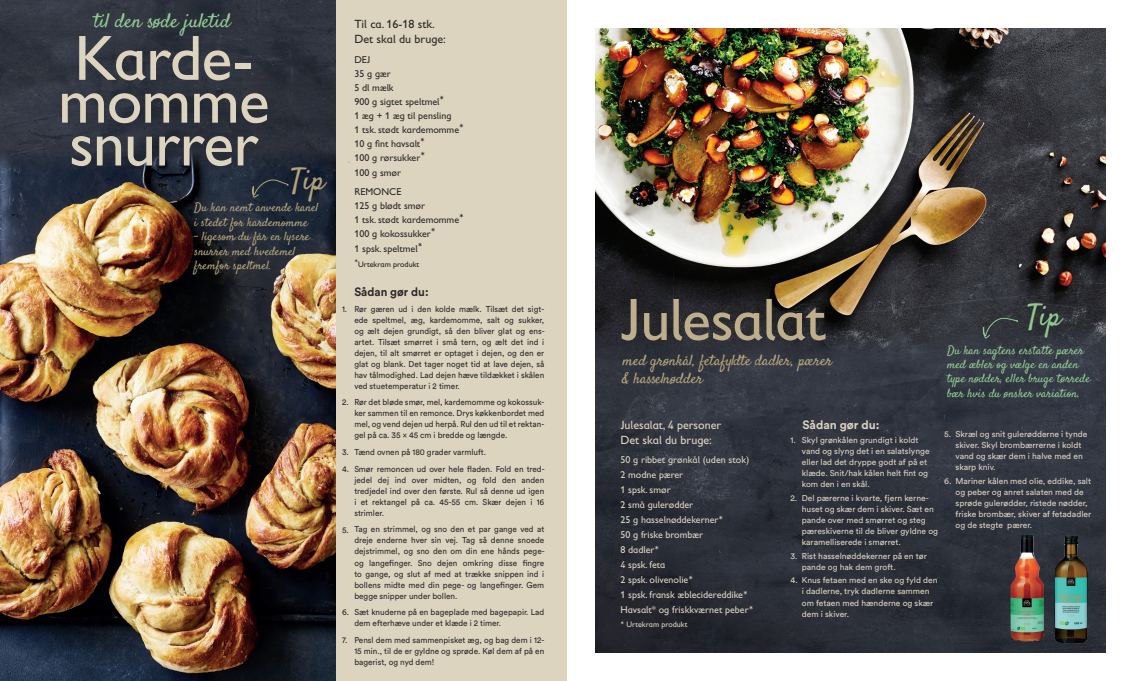
<style>
.page{position:relative;width:1134px;height:681px;background:#fff}
.page>*{position:absolute;margin:0;border:0;box-sizing:border-box;transform-origin:0 0}
.t1{font:64.2px "Gill Sans Infant Std";letter-spacing:-.015em;color:#ddd4c0}
.t2{font:60px "Gill Sans Infant Std";letter-spacing:-.015em;color:#beae8b}
.t3{font:30px "Satisfy";color:#b3a279}
.t4{font:30px "Satisfy";color:#90c990}
.t5{font:20px "Satisfy";color:#90c990}
.t6{font:15px/18px "Satisfy";color:#b3a279}
.t7{font:12px/14.4px "Satisfy";color:#90c990}
.t8{font:12px/14.4px "Satisfy";color:#b3a279}
.t9{font:12px/15px "Gill Sans Infant Std";color:#ddd4c0}
.t10{font:12px/15px "Gill Sans Infant Std";color:#2b292a}
.t11{font:700 12px "Circular Std";color:#ddd4c0}
.t12{font:700 12px "Circular Std";color:#2b292a;scale:.96 1}
.t13{font:10px/15px "Gill Sans Infant Std";color:#ddd4c0}
.t14{font:10px/14px "Gill Sans Infant Std";color:#2b292a}
.t15{font:8.5px/11px "Circular Std";color:#2b292a;text-align:justify;scale:.96 1}
.t16{font:8.5px/11px "Circular Std";color:#ddd4c0}
.t17{font:8px "Gill Sans Infant Std";color:#ddd4c0}
.t18{font:8px "Gill Sans Infant Std";color:#231f20}
.s1{font-family:"DIN"}
</style>
<div class="page">
<img style="left:595px;top:28px;width:511px;height:298px">
<img style="left:595px;top:326px;width:511px;height:326px">
<img style="left:0;top:170px;width:336px;height:510px">
<img style="left:0;top:0;width:336px;height:170px">
<svg style="left:982px;top:318px;width:38px;height:21px"></svg>
<div style="left:336px;top:0;width:231px;height:680px;background:#ddd4c0"></div>
<img style="left:1010px;top:534px;width:34px;height:107px">
<img style="left:1054px;top:535px;width:33px;height:108px">
<svg style="left:252px;top:178px;width:38px;height:20px"></svg>
<h3 class="t5" style="left:94px;top:9px;width:138px">til den søde juletid</h3>
<h1 class="t1" style="left:74px;top:21px;width:181px">Karde-</h1>
<h1 class="t1" style="left:58px;top:64px;width:213px">momme</h1>
<h1 class="t1" style="left:69px;top:107px;width:191px">snurrer</h1>
<h3 class="t3" style="left:291px;top:160px;width:36px">Tip</h3>
<h3 class="t8" style="left:194px;top:201px;width:126px">Du kan nemt anvende kanel i stedet for kardemomme</h3>
<h3 class="t8" style="left:194px;top:230px;width:117px">- ligesom du får en lysere snurrer med hvedemel fremfor speltmel.</h3>
<h3 class="t10" style="left:354px;top:17px;width:93px">Til ca. 16-18 stk.<br>Det skal du bruge:</h3>
<p class="t14" style="left:354px;top:52px;width:111px">DEJ<br>35 g gær<br>5 dl mælk<br>900 g sigtet speltmel<sup>*<br></sup>1 æg + 1 æg til pensling<br>1 tsk. stødt kardemomme<sup>*<br></sup>10 g fint havsalt<sup>*<br></sup>100 g rørsukker<sup>*</sup></p>
<p class="t14" style="left:354px;top:163px;width:48px;line-height:19.2px">100 g smør<br>REMONCE</p>
<p class="t14" style="left:354px;top:198px;width:111px">125 g blødt smør<br>1 tsk. stødt kardemomme<sup>*<br></sup>100 g kokossukker<sup>*</sup></p>
<p class="t14" style="left:354px;top:241px;width:70px">1 spsk. speltmel<sup>*</sup></p>
<p class="t18" style="left:354px;top:260px;width:66px"><sup>*</sup>Urtekram produkt</p>
<h3 class="t12" style="left:354px;top:284px;width:79px">Sådan gør du:</h3>
<p class="t15" style="left:354px;top:303px;width:200px">Rør gæren ud i den kolde mælk. Tilsæt det sigt&shy;ede speltmel, æg, kardemomme, salt og sukker, og ælt dejen grundigt, så den bliver glat og ens&shy;artet. Tilsæt smørret i små tern, og ælt det ind i dejen, til alt smørret er optaget i dejen, og den er glat og blank. Det tager noget tid at lave dejen, så hav tålmodighed. Lad dejen hæve tildækket i skålen ved stuetemperatur i 2 timer.</p>
<p class="t15" style="left:354px;top:396px;width:199px">Rør det bløde smør, mel, kardemomme og kokossuk&shy;ker sammen til en remonce. Drys køkkenbordet med mel, og vend dejen ud herpå. Rul den ud til et rektan&shy;gel på ca. 35 x 45 cm i bredde og længde.</p>
<p class="t15" style="left:354px;top:443px;width:200px;line-height:16.7px">Tænd ovnen på 180 grader varmluft.<br>Smør remoncen ud over hele fladen. Fold en tred-</p>
<p class="t15" style="left:354px;top:474px;width:199px">jedel dej ind over midten, og fold den anden tredjedel ind over den første. Rul så denne ud igen i et rektangel på ca. 45-55 cm. Skær dejen i 16 strimler.</p>
<p class="t15" style="left:354px;top:523px;width:200px">Tag en strimmel, og sno den et par gange ved at dreje enderne hver sin vej. Tag så denne snoede dejstrimmel, og sno den om din ene hånds pege&shy;og langefinger. Sno dejen omkring disse fingre to gange, og slut af med at trække snippen ind i bollens midte med din pege- og langefinger. Gem begge snipper under bollen.</p>
<p class="t15" style="left:354px;top:606px;width:199px">Sæt knuderne på en bageplade med bagepapir. Lad dem efterhæve under et klæde i 2 timer.</p>
<p class="t15" style="left:354px;top:634px;width:199px">Pensl dem med sammenpisket æg, og bag dem i 12- 15 min., til de er gyldne og sprøde. Køl dem af på en bagerist, og nyd dem!</p>
<p class="t15" style="left:342px;top:303px;width:7px">1.</p>
<p class="t15" style="left:342px;top:396px;width:8px">2.</p>
<p class="t15" style="left:342px;top:443px;width:9px;line-height:17.2px">3.<br>4.</p>
<p class="t15" style="left:342px;top:523px;width:8px">5.</p>
<p class="t15" style="left:342px;top:606px;width:9px">6.</p>
<p class="t15" style="left:342px;top:633px;width:7px">7.</p>
<h2 class="t2" style="left:620px;top:285px;width:207px">Julesalat</h2>
<h3 class="t6" style="left:622px;top:352px;width:211px">med grønkål, fetafyldte dadler, pærer &amp; hasselnødder</h3>
<h3 class="t9" style="left:620px;top:417px;width:102px">Julesalat, 4 personer<br>Det skal du bruge:</h3>
<p class="t13" style="left:620px;top:452px;width:135px">50 g ribbet grønkål (uden stok)<br>2 modne pærer<br>1 spsk. smør<br>2 små gulerødder<br>25 g hasselnøddekerner<span class="s1">*<br></span>50 g friske brombær<br>8 dadler<span class="s1">*<br></span>4 spsk. feta<br>2 spsk. olivenolie<span class="s1">*<br></span>1 spsk. fransk æblecidereddike<span class="s1">*<br></span>Havsalt* og friskkværnet peber<span class="s1">*</span></p>
<p class="t17" style="left:620px;top:620px;width:69px"><span class="s1">*</span> Urtekram produkt</p>
<h3 class="t4" style="left:1027px;top:296px;width:36px">Tip</h3>
<h3 class="t7" style="left:947px;top:343px;width:145px">Du kan sagtens erstatte pærer med æbler og vælge en anden type nødder, eller bruge tørrede bær hvis du ønsker variation.</h3>
<h3 class="t11" style="left:802px;top:417px;width:79px">Sådan gør du:</h3>
<p class="t16" style="left:802px;top:434px;width:129px;text-indent:-11px">1. Skyl grønkålen grundigt i koldt vand og slyng det i en salatslynge eller lad det dryppe godt af på et klæde. Snit/hak kålen helt fint og kom den i en skål.</p>
<p class="t16" style="left:802px;top:492px;width:138px;text-indent:-11px">2. Del pærerne i kvarte, fjern kerne&shy;huset og skær dem i skiver. Sæt en pande over med smørret og steg pæreskiverne til de bliver gyldne og karamelliserede i smørret.</p>
<p class="t16" style="left:802px;top:549px;width:126px;text-indent:-11px">3. Rist hasselnøddekerner på en tør pande og hak dem groft.</p>
<p class="t16" style="left:802px;top:574px;width:137px;text-indent:-11px">4. Knus fetaen med en ske og fyld den i dadlerne, tryk dadlerne sammen om fetaen med hænderne og skær dem i skiver.</p>
<p class="t16" style="left:955px;top:428px;width:133px;text-indent:-11px">5. Skræl og snit gulerødderne i tynde skiver. Skyl brombærrerne i koldt vand og skær dem i halve med en skarp kniv.</p>
<p class="t16" style="left:955px;top:475px;width:137px;text-indent:-11px">6. Mariner kålen med olie, eddike, salt og peber og anret salaten med de sprøde gulerødder, ristede nødder, friske brombær, skiver af fetadadler og de stegte pærer.</p>
</div>
